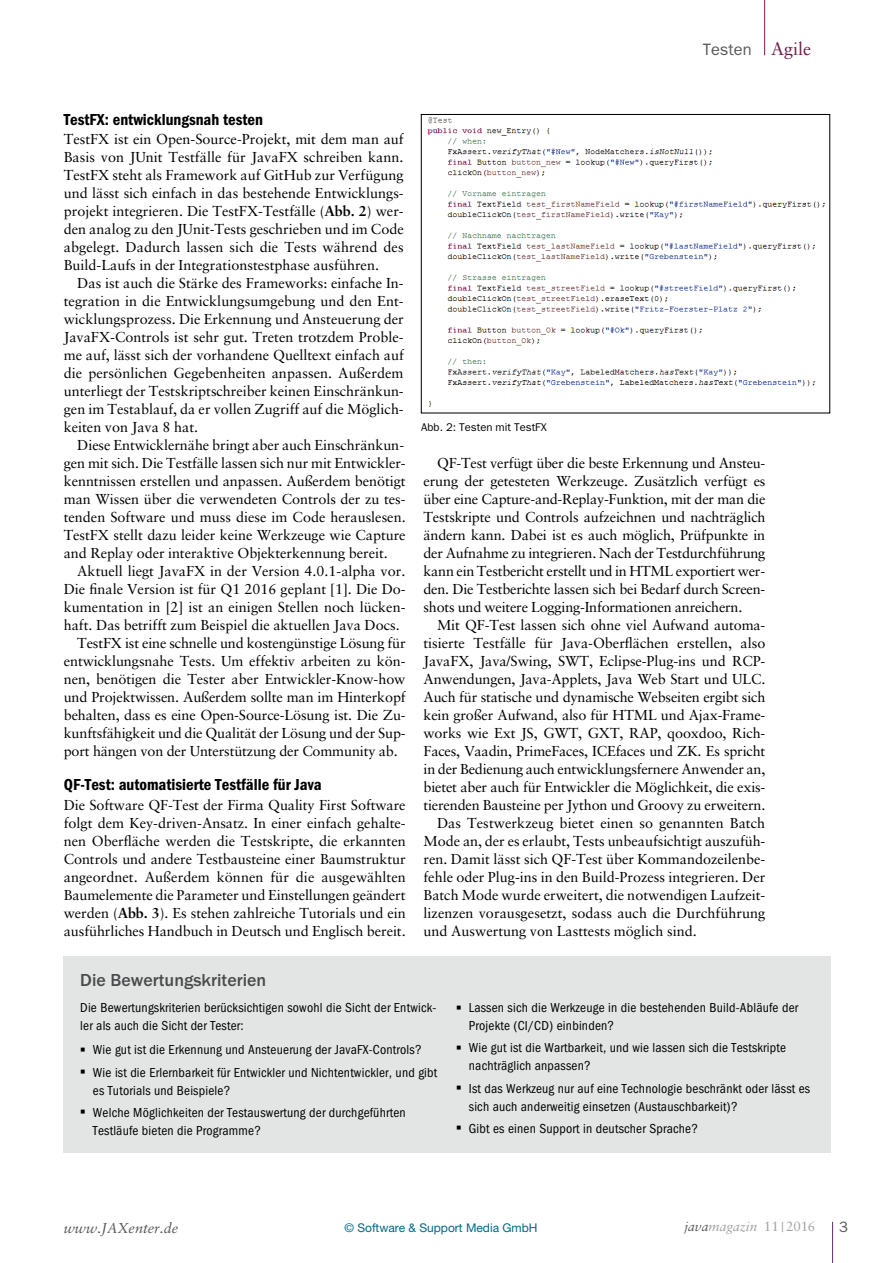
<style>
.page{position:relative;width:893px;height:1263px;background:#fff}
.page>*{position:absolute;margin:0;border:0;box-sizing:border-box;transform-origin:0 0}
.t1{font:500 18px "ITC Franklin Gothic Std";color:#4b4b4d}
.t2{font:18px "Sabon LT Std";color:#6e1d4b}
.t3{font:16.5px "ITC Franklin Gothic Std Dm Cd";color:#000}
.t4{font:16.5px "ITC Franklin Gothic Std";color:#58585a}
.t5{font:15px "ITC Franklin Gothic Std";color:#58585a}
.t6{font:14.4px/18px "Sabon LT Std";letter-spacing:-.005em;color:#000;text-align:justify}
.t7{font:italic 14.4px "Sabon LT Std";color:#58585a}
.t8{font:condensed 13.5px/18px "ITC Franklin Gothic Std";letter-spacing:.015em;color:#000}
.t9{font:italic 13.5px "Sabon LT Std";color:#a1a2a4}
.t10{font:12px "Helvetica Neue LT Std";color:#006885}
.t11{font:11.25px "ITC Franklin Gothic Std";color:#000}
.s1{font-weight:700}
.s2{font-family:"Minion Pro";font-stretch:normal}
.s3{color:#58585a}
.s4{font-style:normal}
</style>
<div class="page">
<hr style="left:832px;top:1222px;width:1px;height:41px;background:#602b72">
<hr style="left:764px;top:0;width:1px;height:55px;background:#6e1d4b">
<img style="left:427px;top:117px;width:398px;height:290px">
<div style="left:421px;top:114px;width:409px;height:299px;border:1px solid #000"></div>
<div style="left:63px;top:956px;width:768px;height:196px;background:#e3e4e4"></div>
<p class="t4" style="left:703px;top:40px;width:50px">Testen</p>
<p class="t2" style="left:771px;top:38px;width:41px">Agile</p>
<p class="t3" style="left:64px;top:110px;width:201px">TestFX: entwicklungsnah testen</p>
<p class="t6" style="left:64px;top:130px;width:341px">TestFX ist ein Open-Source-Projekt, mit dem man auf Basis von JUnit Testfälle für JavaFX schreiben kann.<br>TestFX steht als Framework auf GitHub zur Verfügung und lässt sich einfach in das bestehende Entwicklungs&shy;projekt integrieren. Die TestFX-Testfälle (<span class="s1">Abb. 2</span>) wer&shy;den analog zu den JUnit-Tests geschrieben und im Code abgelegt. Dadurch lassen sich die Tests während des Build-Laufs in der Integrationstestphase ausführen.</p>
<p class="t6" style="left:64px;top:274px;width:342px;text-indent:13px">Das ist auch die Stärke des Frameworks: einfache In&shy;tegration in die Entwicklungsumgebung und den Ent&shy;wicklungsprozess. Die Erkennung und Ansteuerung der JavaFX-Controls ist sehr gut. Treten trotzdem Proble&shy;me auf, lässt sich der vorhandene Quelltext einfach auf die persönlichen Gegebenheiten anpassen. Außerdem unterliegt der Testskriptschreiber keinen Einschränkun&shy;gen im Testablauf, da er vollen Zugriff auf die Möglich&shy;keiten von Java 8 hat.</p>
<p class="t6" style="left:64px;top:436px;width:343px;text-indent:13px">Diese Entwicklernähe bringt aber auch Einschränkun&shy;gen mit sich. Die Testfälle lassen sich nur mit Entwickler&shy;kenntnissen erstellen und anpassen. Außerdem benötigt man Wissen über die verwendeten Controls der zu tes&shy;tenden Software und muss diese im Code herauslesen.<br>TestFX stellt dazu leider keine Werkzeuge wie Capture and Replay oder interaktive Objekterkennung bereit.</p>
<p class="t6" style="left:77px;top:562px;width:330px">Aktuell liegt JavaFX in der Version 4.0.1-alpha vor.</p>
<p class="t6" style="left:64px;top:580px;width:343px">Die finale Version ist für Q1 2016 geplant [1]. Die Do-</p>
<p class="t6" style="left:64px;top:598px;width:343px">kumentation in [2] ist an einigen Stellen noch lücken-</p>
<p class="t6" style="left:64px;top:616px;width:337px">haft. Das betrifft zum Beispiel die aktuellen Java Docs.</p>
<p class="t6" style="left:77px;top:634px;width:330px">TestFX ist eine schnelle und kostengünstige Lösung für</p>
<p class="t6" style="left:64px;top:652px;width:343px">entwicklungsnahe Tests. Um effektiv arbeiten zu kön-</p>
<p class="t6" style="left:64px;top:670px;width:343px">nen, benötigen die Tester aber Entwickler-Know-how</p>
<p class="t6" style="left:64px;top:688px;width:343px">und Projektwissen. Außerdem sollte man im Hinterkopf</p>
<p class="t6" style="left:64px;top:706px;width:343px">behalten, dass es eine Open-Source-Lösung ist. Die Zu-</p>
<p class="t6" style="left:64px;top:724px;width:343px">kunftsfähigkeit und die Qualität der Lösung und der Sup-</p>
<p class="t6" style="left:64px;top:742px;width:336px">port hängen von der Unterstützung der Community ab.</p>
<p class="t3" style="left:64px;top:775px;width:259px">QF-Test: automatisierte Testfälle für Java</p>
<p class="t6" style="left:64px;top:796px;width:344px">Die Software QF-Test der Firma Quality First Software folgt dem Key-driven-Ansatz. In einer einfach gehalte&shy;nen Oberfläche werden die Testskripte, die erkannten Controls und andere Testbausteine einer Baumstruktur angeordnet. Außerdem können für die ausgewählten Baumelemente die Parameter und Einstellungen geändert werden (<span class="s1">Abb. 3</span>). Es stehen zahlreiche Tutorials und ein ausführliches Handbuch in Deutsch und Englisch bereit.</p>
<p class="t11" style="left:421px;top:421px;width:127px">Abb. 2: Testen mit TestFX</p>
<p class="t6" style="left:423px;top:454px;width:344px;text-indent:14px">QF-Test verfügt über die beste Erkennung und Ansteu&shy;erung der getesteten Werkzeuge. Zusätzlich verfügt es über eine Capture-and-Replay-Funktion, mit der man die Testskripte und Controls aufzeichnen und nachträglich ändern kann. Dabei ist es auch möglich, Prüfpunkte in der Aufnahme zu integrieren. Nach der Testdurchführung kann ein Testbericht erstellt und in HTML exportiert wer&shy;den. Die Testberichte lassen sich bei Bedarf durch Screen&shy;shots und weitere Logging-Informationen anreichern.</p>
<p class="t6" style="left:437px;top:616px;width:330px">Mit QF-Test lassen sich ohne viel Aufwand automa-</p>
<p class="t6" style="left:423px;top:634px;width:343px">tisierte Testfälle für Java-Oberflächen erstellen, also</p>
<p class="t6" style="left:423px;top:652px;width:343px">JavaFX, Java/Swing, SWT, Eclipse-Plug-ins und RCP-</p>
<p class="t6" style="left:423px;top:670px;width:343px">Anwendungen, Java-Applets, Java Web Start und ULC.</p>
<p class="t6" style="left:423px;top:688px;width:343px">Auch für statische und dynamische Webseiten ergibt sich</p>
<p class="t6" style="left:423px;top:706px;width:343px">kein großer Aufwand, also für HTML und Ajax-Frame-</p>
<p class="t6" style="left:423px;top:724px;width:343px">works wie Ext JS, GWT, GXT, RAP, qooxdoo, Rich-</p>
<p class="t6" style="left:423px;top:742px;width:343px">Faces, Vaadin, PrimeFaces, ICEfaces und ZK. Es spricht</p>
<p class="t6" style="left:423px;top:760px;width:343px">in der Bedienung auch entwicklungsfernere Anwender an,</p>
<p class="t6" style="left:423px;top:778px;width:343px">bietet aber auch für Entwickler die Möglichkeit, die exis-</p>
<p class="t6" style="left:423px;top:796px;width:343px">tierenden Bausteine per Jython und Groovy zu erweitern.</p>
<p class="t6" style="left:437px;top:814px;width:330px">Das Testwerkzeug bietet einen so genannten Batch</p>
<p class="t6" style="left:423px;top:832px;width:343px">Mode an, der es erlaubt, Tests unbeaufsichtigt auszufüh-</p>
<p class="t6" style="left:423px;top:850px;width:343px">ren. Damit lässt sich QF-Test über Kommandozeilenbe-</p>
<p class="t6" style="left:423px;top:868px;width:343px">fehle oder Plug-ins in den Build-Prozess integrieren. Der</p>
<p class="t6" style="left:423px;top:886px;width:343px">Batch Mode wurde erweitert, die notwendigen Laufzeit-</p>
<p class="t6" style="left:423px;top:904px;width:343px">lizenzen vorausgesetzt, sodass auch die Durchführung</p>
<p class="t6" style="left:423px;top:922px;width:275px">und Auswertung von Lasttests möglich sind.</p>
<p class="t1" style="left:80px;top:969px;width:188px">Die Bewertungskriterien</p>
<p class="t8" style="left:80px;top:999px;width:358px">Die Bewertungskriterien berücksichtigen sowohl die Sicht der Entwick&shy;ler als auch die Sicht der Tester:</p>
<p class="t8" style="left:80px;top:1041px;width:343px"><span class="s2">■</span> Wie gut ist die Erkennung und Ansteuerung der JavaFX-Controls?</p>
<p class="t8" style="left:93px;top:1063px;width:346px;text-indent:-13px"><span class="s2">■</span> Wie ist die Erlernbarkeit für Entwickler und Nichtentwickler, und gibt es Tutorials und Beispiele?</p>
<p class="t8" style="left:93px;top:1104px;width:314px;text-indent:-13px"><span class="s2">■</span> Welche Möglichkeiten der Testauswertung der durchgeführten<br>Testläufe bieten die Programme?</p>
<p class="t8" style="left:469px;top:999px;width:331px;text-indent:-13px"><span class="s2">■</span> Lassen sich die Werkzeuge in die bestehenden Build-Abläufe der<br>Projekte (CI/CD) einbinden?</p>
<p class="t8" style="left:469px;top:1039px;width:319px;text-indent:-13px"><span class="s2">■</span> Wie gut ist die Wartbarkeit, und wie lassen sich die Testskripte nachträglich anpassen?</p>
<p class="t8" style="left:469px;top:1079px;width:343px;text-indent:-13px"><span class="s2">■</span> Ist das Werkzeug nur auf eine Technologie beschränkt oder lässt es sich auch anderweitig einsetzen (Austauschbarkeit)?</p>
<p class="t8" style="left:456px;top:1119px;width:244px"><span class="s2">■</span> Gibt es einen Support in deutscher Sprache?</p>
<p class="t7" style="left:64px;top:1219px;width:116px">www.JAXenter.de</p>
<p class="t9" style="left:684px;top:1218px;width:132px"><span class="s3">java</span>magazin <span class="s4">11 | 2016</span></p>
<p class="t5" style="left:839px;top:1218px;width:10px">3</p>
<p class="t10" style="left:344px;top:1220px;width:195px">© Software &amp; Support Media GmbH</p>
</div>
